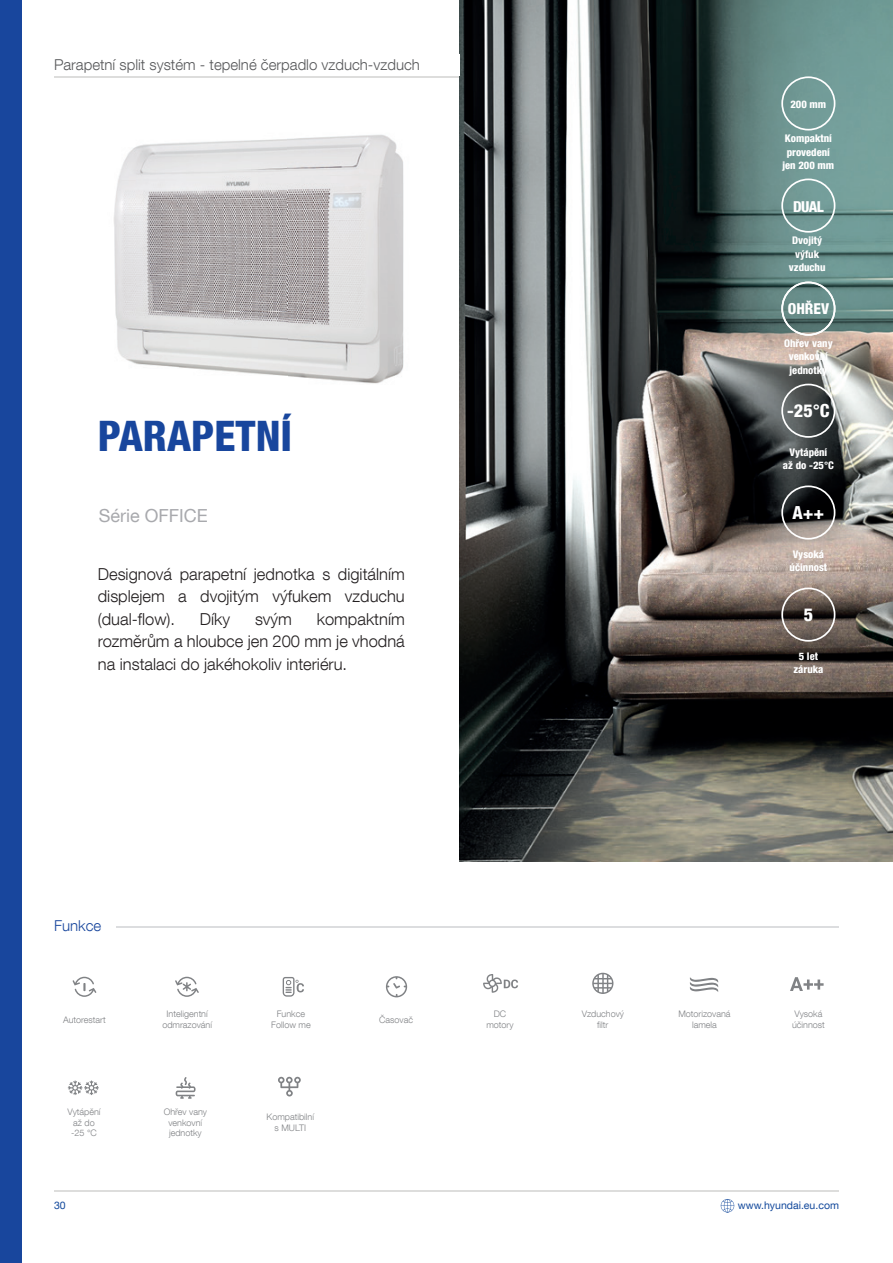
<style>
.page{position:relative;width:893px;height:1263px;background:#fff}
.page>*{position:absolute;margin:0;border:0;box-sizing:border-box;transform-origin:0 0}
.t1{font:800 condensed 42px "Helvetica Neue LT Com";color:#18469d}
.t2{font:18px "Helvetica Neue LT Com";color:#a8a9ad}
.t3{font:800 condensed 18px "Helvetica Neue LT Com";color:#fff}
.t4{font:300 16.5px/22.5px "Helvetica Neue LT Com";color:#231f20;text-align:justify}
.t5{font:300 15px "Helvetica Neue LT Com";color:#57585a}
.t6{font:800 condensed 15px "Helvetica Neue LT Com";color:#fff}
.t7{font:300 15px "Helvetica Neue LT Com";color:#18469d}
.t8{font:800 condensed 10.5px/13.5px "Helvetica Neue LT Com";color:#fff;text-align:center}
.t9{font:10.5px "Helvetica Neue LT Com";color:#13499c}
.t10{font:300 9px/10.8px "Helvetica Neue LT Com";color:#808285;text-align:center}
</style>
<div class="page">
<svg style="left:721px;top:1199px;width:13px;height:13px"></svg>
<hr style="left:54px;top:1191px;width:785px;height:1px;background:#dddddc">
<hr style="left:54px;top:76px;width:785px;height:2px;background:#dddddc">
<img style="left:459px;top:0;width:434px;height:861px">
<img style="left:113px;top:134px;width:291px;height:250px">
<div style="left:0;top:0;width:21px;height:1263px;background:#18469d"></div>
<hr style="left:117px;top:926px;width:722px;height:1px;background:#dcdddf">
<svg style="left:690px;top:977px;width:28px;height:15px"></svg>
<svg style="left:592px;top:973px;width:21px;height:21px"></svg>
<svg style="left:483px;top:974px;width:35px;height:19px"></svg>
<svg style="left:176px;top:1077px;width:20px;height:22px"></svg>
<svg style="left:73px;top:977px;width:23px;height:20px"></svg>
<svg style="left:175px;top:977px;width:24px;height:20px"></svg>
<svg style="left:283px;top:977px;width:21px;height:20px"></svg>
<svg style="left:386px;top:976px;width:21px;height:21px"></svg>
<svg style="left:790px;top:977px;width:34px;height:14px"></svg>
<svg style="left:68px;top:1080px;width:31px;height:15px"></svg>
<svg style="left:278px;top:1077px;width:23px;height:19px"></svg>
<svg style="left:781px;top:384px;width:54px;height:54px;background:#5e6363"></svg>
<svg style="left:781px;top:587px;width:54px;height:55px;background:#70655e"></svg>
<svg style="left:781px;top:485px;width:54px;height:55px;background:#4f4d4c"></svg>
<svg style="left:781px;top:76px;width:54px;height:55px;background:#7ea39f"></svg>
<svg style="left:781px;top:179px;width:54px;height:54px;background:#7ca09c"></svg>
<svg style="left:781px;top:282px;width:54px;height:54px;background:#728e8a"></svg>
<h3 class="t5" style="left:54px;top:55px;width:367px">Parapetní split systém - tepelné čerpadlo vzduch-vzduch</h3>
<h1 class="t1" style="left:98px;top:410px;width:196px">PARAPETNÍ</h1>
<h2 class="t2" style="left:99px;top:504px;width:110px">Série OFFICE</h2>
<h3 class="t4" style="left:98px;top:562px;width:308px">Designová parapetní jednotka s digitálním displejem a dvojitým výfukem vzduchu (dual-flow).</h3>
<h3 class="t4" style="left:98px;top:607px;width:308px;text-indent:219px">kompaktním rozměrům a hloubce jen 200 mm je vhodná na instalaci do jakéhokoliv interiéru.</h3>
<h3 class="t4" style="left:200px;top:607px;width:32px">Díky</h3>
<h3 class="t4" style="left:255px;top:607px;width:38px">svým</h3>
<h3 class="t7" style="left:54px;top:916px;width:49px">Funkce</h3>
<p class="t8" style="left:790px;top:97px;width:37px">200 mm</p>
<p class="t8" style="left:782px;top:132px;width:53px">Kompaktní provedení jen 200 mm</p>
<h3 class="t6" style="left:793px;top:197px;width:32px">DUAL</h3>
<p class="t8" style="left:789px;top:234px;width:38px">Dvojitý výfuk vzduchu</p>
<h3 class="t6" style="left:788px;top:299px;width:43px">OHŘEV</h3>
<p class="t8" style="left:784px;top:336px;width:50px">Ohřev vany venkovní jednotky</p>
<h2 class="t3" style="left:787px;top:400px;width:44px">-25°C</h2>
<p class="t8" style="left:783px;top:445px;width:52px">Vytápění<br>až do -25°C</p>
<h2 class="t3" style="left:792px;top:502px;width:33px">A++</h2>
<p class="t8" style="left:790px;top:547px;width:39px;text-align:left">Vysoká účinnost</p>
<h2 class="t3" style="left:804px;top:604px;width:11px">5</h2>
<p class="t8" style="left:793px;top:649px;width:32px">5 let záruka</p>
<p class="t10" style="left:63px;top:1014px;width:44px">Autorestart</p>
<p class="t10" style="left:162px;top:1008px;width:51px">Inteligentní odmrazování</p>
<p class="t10" style="left:271px;top:1008px;width:41px">Funkce<br>Follow me</p>
<p class="t10" style="left:68px;top:1106px;width:35px">Vytápění až do -25 °C</p>
<p class="t10" style="left:267px;top:1111px;width:49px">Kompatibilní s MULTI</p>
<p class="t10" style="left:164px;top:1106px;width:45px">Ohřev vany venkovní jednotky</p>
<p class="t10" style="left:379px;top:1014px;width:35px">Časovač</p>
<p class="t10" style="left:678px;top:1008px;width:54px">Motorizovaná lamela</p>
<p class="t10" style="left:792px;top:1008px;width:34px;text-align:left">Vysoká účinnost</p>
<p class="t10" style="left:582px;top:1008px;width:44px">Vzduchový filtr</p>
<p class="t10" style="left:486px;top:1008px;width:29px">DC motory</p>
<p class="t9" style="left:54px;top:1198px;width:13px">30</p>
<p class="t9" style="left:738px;top:1198px;width:103px">www.hyundai.eu.com</p>
</div>
